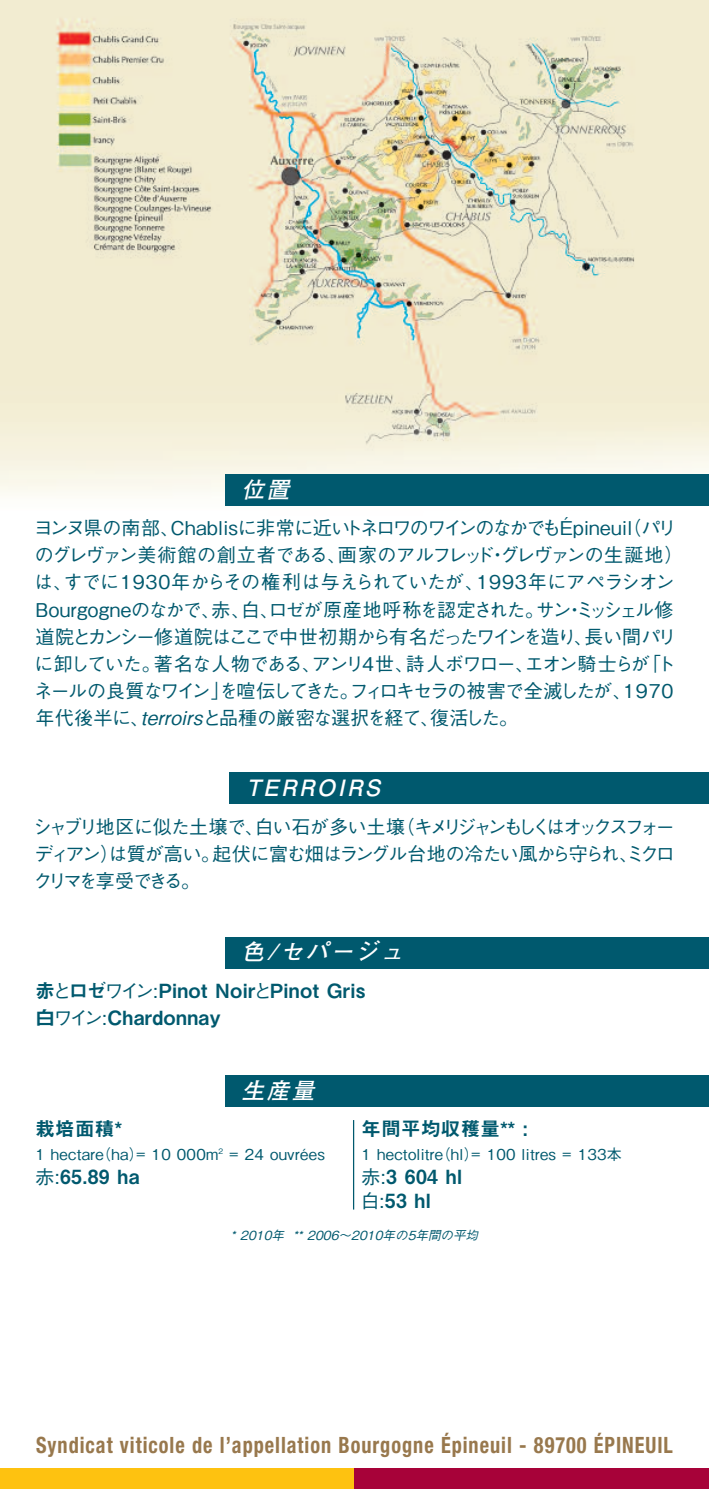
<style>
.page{position:relative;width:709px;height:1489px;background:#fff}
.page>*{position:absolute;margin:0;border:0;box-sizing:border-box;transform-origin:0 0}
.t1{font:700 condensed 22.5px "Helvetica Neue";letter-spacing:.05em;color:#98784d;scale:.9 1}
.t2{font:italic 700 22.5px "Futo Go B101 Pro";color:#fff}
.t3{font:19.5px/27px "Midashi Go Pro MB31";letter-spacing:.015em;color:#00596e}
.t4{font:500 19px/27px "Gothic BBB Pro";letter-spacing:-.055em;color:#00596e}
.t5{font:500 15px "Gothic BBB Pro";letter-spacing:.02em;color:#00596e}
.t6{font:italic 500 12.5px "Gothic BBB Pro";color:#00596e}
.s1{font-style:italic}
.s2{font-family:"Gothic BBB Pro";font-weight:500;font-size:19px}
</style>
<div class="page">
<img style="left:0;top:0;width:709px;height:1210px">
<div style="left:225px;top:475px;width:484px;height:31px;background:#00596e"></div>
<div style="left:230px;top:772px;width:479px;height:31px;background:#00596e"></div>
<div style="left:225px;top:937px;width:484px;height:31px;background:#00596e"></div>
<div style="left:225px;top:1075px;width:484px;height:31px;background:#00596e"></div>
<div style="left:0;top:1467px;width:354px;height:21px;background:#fec210"></div>
<div style="left:354px;top:1467px;width:355px;height:21px;background:#a70239"></div>
<hr style="left:353px;top:1119px;width:1px;height:90px;background:#00596e">
<p class="t2" style="left:242px;top:471px;width:55px">位置</p>
<p class="t4" style="left:34px;top:512px;width:651px">ヨンヌ県の南部、Chablisに非常に近いトネロワのワインのなかでもÉpineui（l パリのグレヴァン美術館の創立者である、画家のアルフレッド・グレヴァンの生誕地）は、すでに1930年からその権利は与えられていたが、1993年にアペラシオンBourgogneのなかで、赤、白、ロゼが原産地呼称を認定された。サン・ミッシェル修道院とカンシー修道院はここで中世初期から有名だったワインを造り、長い間パリに卸していた。著名な人物である、アンリ4世、詩人ボワロー、エオン騎士らが「トネールの良質なワイン」を喧伝してきた。フィロキセラの被害で全滅したが、1970年代後半に、<span class="s1">terroirs</span>と品種の厳密な選択を経て、復活した。</p>
<p class="t2" style="left:246px;top:769px;width:142px">TERROIRS</p>
<p class="t4" style="left:33px;top:810px;width:643px;text-align:justify">シャブリ地区に似た土壌で、白い石が多い土壌（キメリジャンもしくはオックスフォーディアン）は質が高い。起伏に富む畑はラングル台地の冷たい風から守られ、ミクロクリマを享受できる。</p>
<p class="t2" style="left:242px;top:933px;width:169px">色/セパージュ</p>
<p class="t3" style="left:35px;top:974px;width:331px">赤<span class="s2">と</span>ロゼ<span class="s2">ワイン:</span>Pinot Noir<span class="s2">と</span>Pinot Gris白<span class="s2">ワイン:</span>Chardonnay</p>
<p class="t2" style="left:242px;top:1072px;width:80px">生産量</p>
<p class="t3" style="left:35px;top:1113px;width:88px">栽培面積*</p>
<p class="t5" style="left:35px;top:1142px;width:291px">1 hectare（ha）= 10 000m<sup>2</sup> = 24 ouvrées</p>
<p class="t3" style="left:35px;top:1160px;width:106px"><span class="s2">赤:</span>65.89 ha</p>
<p class="t3" style="left:361px;top:1113px;width:168px">年間平均収穫量** :</p>
<p class="t5" style="left:361px;top:1142px;width:262px">1 hectolitre（hl）= 100 litres = 133本</p>
<p class="t3" style="left:361px;top:1162px;width:103px;line-height:23.8px"><span class="s2">赤:</span>3 604 hl<span class="s2">白:</span>53 hl</p>
<p class="t6" style="left:231px;top:1225px;width:252px">* 2010年 ** 2006〜2010年の5年間の平均</p>
<p class="t1" style="left:36px;top:1436px;width:709px">Syndicat viticole de l’appellation Bourgogne Épineuil - 89700 ÉPINEUIL</p>
</div>
